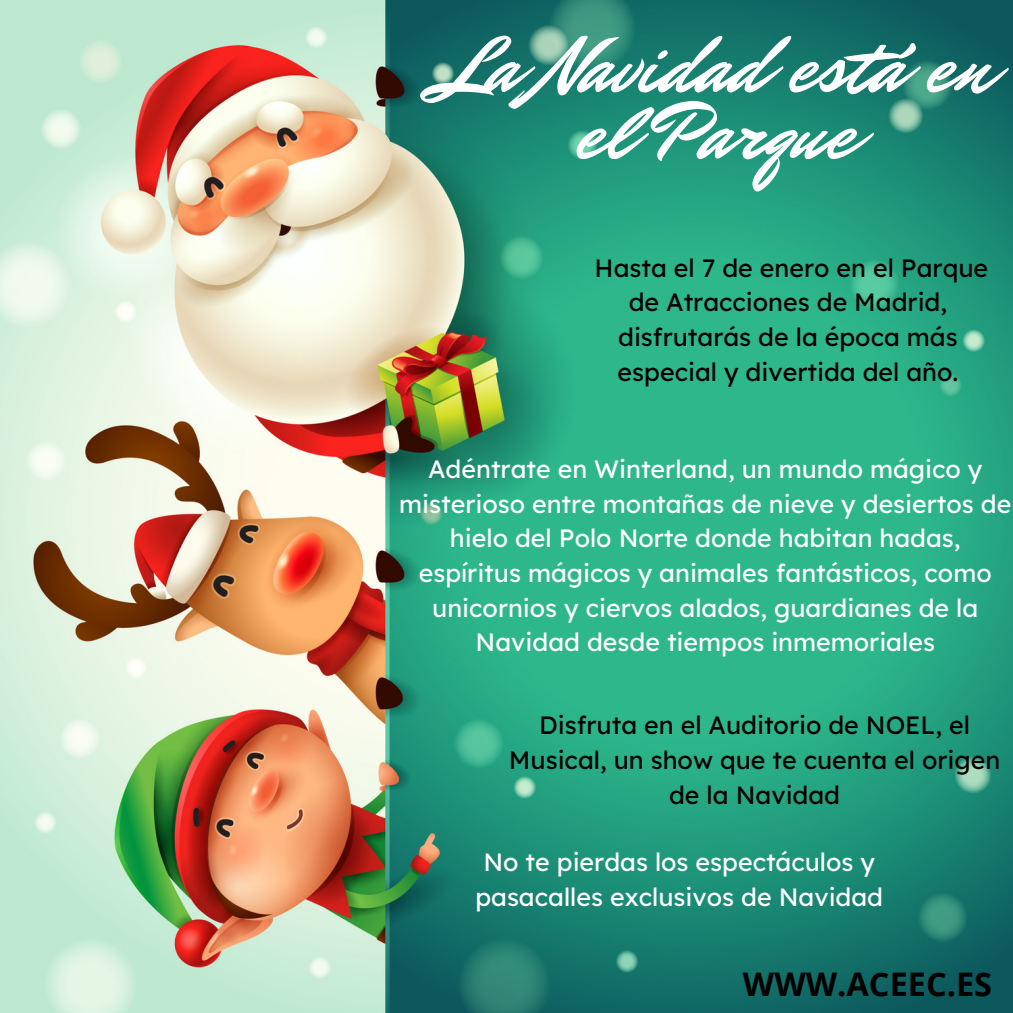
<style>
.page{position:relative;width:1013px;height:1013px;background:#fff}
.page>*{position:absolute;margin:0;border:0;box-sizing:border-box;transform-origin:0 0}
.t1{font:82.25px/66.5px "Mr Dafoe";color:#fff;text-align:center}
.t2{font:700 32.5px "Open Sans";color:#000}
.t3{font:25px/34.8px "Lexend Deca";color:#fff;text-align:center}
.t4{font:25px/34.8px "Lexend Deca";color:#000;text-align:center}
</style>
<div class="page">
<img style="left:0;top:0;width:1012px;height:1012px">
<p class="t1" style="left:437px;top:34px;width:557px">La Navidad está en el Parque</p>
<p class="t4" style="left:594px;top:250px;width:395px">Hasta el 7 de enero en el Parque de Atracciones de Madrid, disfrutarás de la época más especial y divertida del año.</p>
<p class="t3" style="left:399px;top:451px;width:614px">Adéntrate en Winterland, un mundo mágico y misterioso entre montañas de nieve y desiertos de hielo del Polo Norte donde habitan hadas, espíritus mágicos y animales fantásticos, como unicornios y ciervos alados, guardianes de la Navidad desde tiempos inmemoriales</p>
<p class="t4" style="left:509px;top:707px;width:493px">Disfruta en el Auditorio de NOEL, el<br>Musical, un show que te cuenta el origen de la Navidad</p>
<p class="t3" style="left:475px;top:844px;width:409px">No te pierdas los espectáculos y pasacalles exclusivos de Navidad</p>
<p class="t2" style="left:743px;top:960px;width:251px">WWW.ACEEC.ES</p>
</div>
